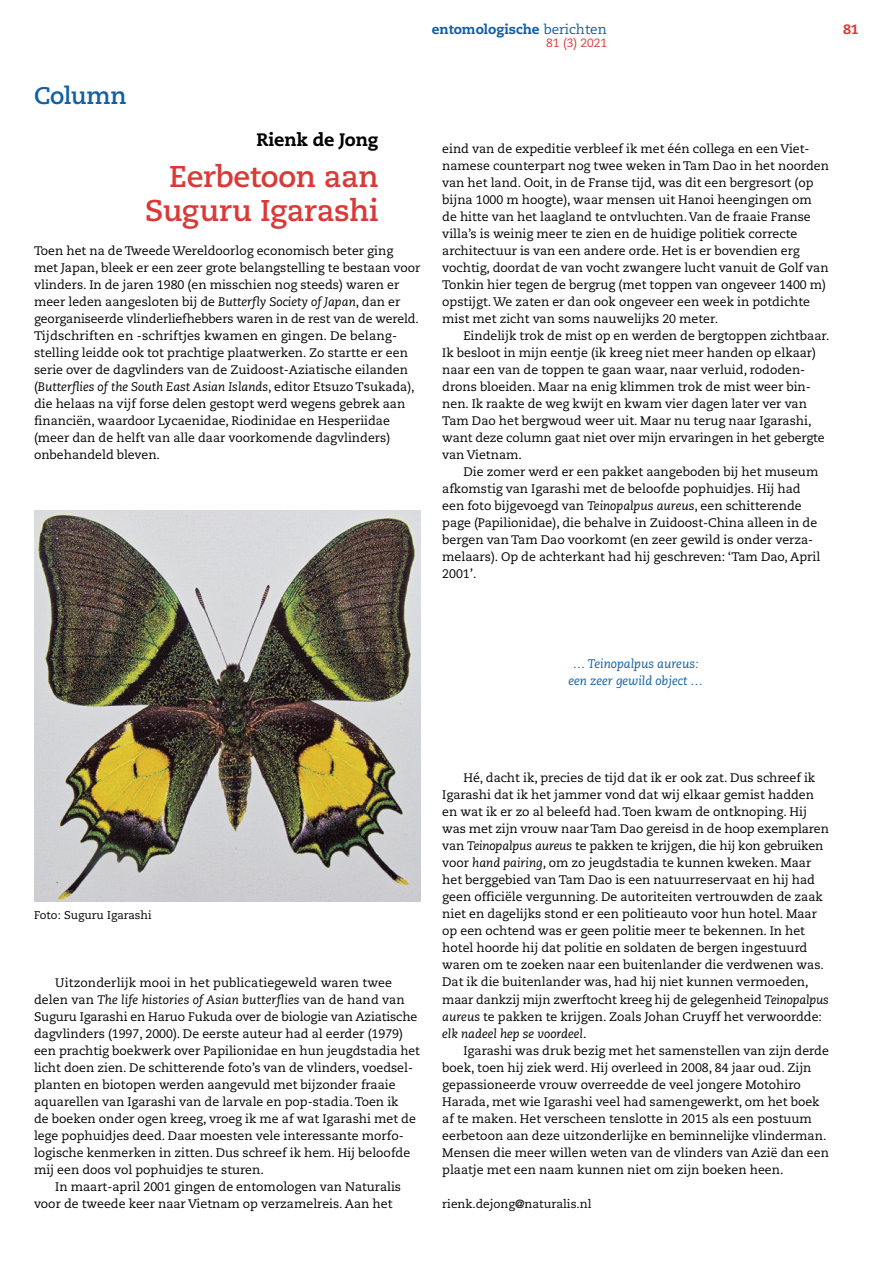
<style>
.page{position:relative;width:893px;height:1263px;background:#fff}
.page>*{position:absolute;margin:0;border:0;box-sizing:border-box;transform-origin:0 0}
.t1{font:700 30px/34px "Caecilia LT Std";letter-spacing:-.015em;color:#d93a37;text-align:right}
.t2{font:700 24px "Caecilia LT Std";letter-spacing:-.01em;color:#115fa4}
.t3{font:800 18px "Caecilia LT Std";letter-spacing:-.015em;color:#000}
.t4{font:800 13.5px "Caecilia LT Std";color:#115fa4}
.t5{font:800 13.5px "Caecilia LT Std";color:#d93a37}
.t6{font:12.3px/17px "Caecilia LT Std";color:#000}
.t7{font:italic 12.3px "Caecilia LT Std";letter-spacing:.01em;color:#000}
.t8{font:italic 12.3px/17px "Caecilia LT Std";color:#115fa4;text-align:center}
.t9{font:12px "Caecilia LT Std";color:#d93a37}
.t10{font:11.85px "Caecilia LT Std";color:#000}
.t11{font:11.25px "Caecilia LT Std";color:#000}
.s1{font-weight:400}
.s2{font-style:italic}
.s3{font-style:normal}
</style>
<div class="page">
<img style="left:34px;top:510px;width:387px;height:391px">
<p class="t4" style="left:432px;top:21px;width:177px">entomologische <span class="s1">berichten</span></p>
<p class="t5" style="left:843px;top:21px;width:17px">81</p>
<p class="t9" style="left:546px;top:36px;width:62px">81 (3) 2021</p>
<h2 class="t2" style="left:34px;top:81px;width:94px">Column</h2>
<h3 class="t3" style="left:257px;top:128px;width:123px">Rienk de Jong</h3>
<h1 class="t1" style="left:145px;top:160px;width:235px">Eerbetoon aan<br>Suguru Igarashi</h1>
<p class="t6" style="left:34px;top:243px;width:388px">Toen het na de Tweede Wereldoorlog economisch beter ging met Japan, bleek er een zeer grote belangstelling te bestaan voor vlinders. In de jaren 1980 (en misschien nog steeds) waren er meer leden aangesloten bij de <span class="s2">Butterfly Society of Japan</span>, dan er georganiseerde vlinderliefhebbers waren in de rest van de wereld.<br>Tijdschriften en -schriftjes kwamen en gingen. De belang&shy;stelling leidde ook tot prachtige plaatwerken. Zo startte er een serie over de dagvlinders van de Zuidoost-Aziatische eilanden (<span class="s2">Butterflies of the South East Asian Islands</span>, editor Etsuzo Tsukada), die helaas na vijf forse delen gestopt werd wegens gebrek aan financiën, waardoor Lycaenidae, Riodinidae en Hesperiidae (meer dan de helft van alle daar voorkomende dagvlinders) onbehandeld bleven.</p>
<p class="t6" style="left:442px;top:141px;width:388px">eind van de expeditie verbleef ik met één collega en een Viet&shy;namese counterpart nog twee weken in Tam Dao in het noorden van het land. Ooit, in de Franse tijd, was dit een bergresort (op bijna 1000 m hoogte), waar mensen uit Hanoi heengingen om de hitte van het laagland te ontvluchten. Van de fraaie Franse villa’s is weinig meer te zien en de huidige politiek correcte architectuur is van een andere orde. Het is er bovendien erg vochtig, doordat de van vocht zwangere lucht vanuit de Golf van Tonkin hier tegen de bergrug (met toppen van ongeveer 1400 m) opstijgt. We zaten er dan ook ongeveer een week in potdichte mist met zicht van soms nauwelijks 20 meter.</p>
<p class="t6" style="left:442px;top:328px;width:389px;text-indent:21px">Eindelijk trok de mist op en werden de bergtoppen zichtbaar.<br>Ik besloot in mijn eentje (ik kreeg niet meer handen op elkaar) naar een van de toppen te gaan waar, naar verluid, rododen&shy;drons bloeiden. Maar na enig klimmen trok de mist weer bin&shy;nen. Ik raakte de weg kwijt en kwam vier dagen later ver van Tam Dao het bergwoud weer uit. Maar nu terug naar Igarashi, want deze column gaat niet over mijn ervaringen in het gebergte van Vietnam.</p>
<p class="t6" style="left:442px;top:464px;width:380px;text-indent:21px">Die zomer werd er een pakket aangeboden bij het museum afkomstig van Igarashi met de beloofde pophuidjes. Hij had een foto bijgevoegd van <span class="s2">Teinopalpus aureus</span>, een schitterende page (Papilionidae), die behalve in Zuidoost-China alleen in de bergen van Tam Dao voorkomt (en zeer gewild is onder verza&shy;melaars). Op de achterkant had hij geschreven: ‘Tam Dao, April 2001’.</p>
<p class="t8" style="left:568px;top:656px;width:136px">… Teinopalpus aureus: een zeer gewild object …</p>
<p class="t11" style="left:34px;top:908px;width:119px">Foto: Suguru Igarashi</p>
<p class="t6" style="left:55px;top:974px;width:338px">Uitzonderlijk mooi in het publicatiegeweld waren twee</p>
<p class="t7" style="left:34px;top:992px;width:372px"><span class="s3">delen van</span> The life histories of Asian butterflies <span class="s3">van de hand van</span></p>
<p class="t6" style="left:34px;top:1008px;width:385px">Suguru Igarashi en Haruo Fukuda over de biologie van Aziatische</p>
<p class="t6" style="left:34px;top:1025px;width:370px">dagvlinders (1997, 2000). De eerste auteur had al eerder (1979)</p>
<p class="t6" style="left:34px;top:1042px;width:387px">een prachtig boekwerk over Papilionidae en hun jeugdstadia het</p>
<p class="t6" style="left:34px;top:1059px;width:381px">licht doen zien. De schitterende foto’s van de vlinders, voedsel-</p>
<p class="t6" style="left:34px;top:1076px;width:363px">planten en biotopen werden aangevuld met bijzonder fraaie</p>
<p class="t6" style="left:34px;top:1093px;width:366px">aquarellen van Igarashi van de larvale en pop-stadia. Toen ik</p>
<p class="t6" style="left:34px;top:1110px;width:383px">de boeken onder ogen kreeg, vroeg ik me af wat Igarashi met de</p>
<p class="t6" style="left:34px;top:1127px;width:371px">lege pophuidjes deed. Daar moesten vele interessante morfo-</p>
<p class="t6" style="left:34px;top:1144px;width:378px">logische kenmerken in zitten. Dus schreef ik hem. Hij beloofde</p>
<p class="t6" style="left:34px;top:1161px;width:231px">mij een doos vol pophuidjes te sturen.</p>
<p class="t6" style="left:55px;top:1178px;width:347px">In maart-april 2001 gingen de entomologen van Naturalis</p>
<p class="t6" style="left:34px;top:1195px;width:360px">voor de tweede keer naar Vietnam op verzamelreis. Aan het</p>
<p class="t6" style="left:442px;top:770px;width:388px;text-indent:21px">Hé, dacht ik, precies de tijd dat ik er ook zat. Dus schreef ik Igarashi dat ik het jammer vond dat wij elkaar gemist hadden en wat ik er zo al beleefd had. Toen kwam de ontknoping. Hij was met zijn vrouw naar Tam Dao gereisd in de hoop exemplaren van <span class="s2">Teinopalpus aureus</span> te pakken te krijgen, die hij kon gebruiken voor <span class="s2">hand pairing</span>, om zo jeugdstadia te kunnen kweken. Maar het berggebied van Tam Dao is een natuurreservaat en hij had geen officiële vergunning. De autoriteiten vertrouwden de zaak niet en dagelijks stond er een politieauto voor hun hotel. Maar op een ochtend was er geen politie meer te bekennen. In het hotel hoorde hij dat politie en soldaten de bergen ingestuurd waren om te zoeken naar een buitenlander die verdwenen was.<br>Dat ik die buitenlander was, had hij niet kunnen vermoeden, maar dankzij mijn zwerftocht kreeg hij de gelegenheid <span class="s2">Teinopalpus aureus</span> te pakken te krijgen. Zoals Johan Cruyff het verwoordde: <span class="s2">elk nadeel hep se voordeel</span>.</p>
<p class="t6" style="left:442px;top:1042px;width:388px;text-indent:21px">Igarashi was druk bezig met het samenstellen van zijn derde boek, toen hij ziek werd. Hij overleed in 2008, 84 jaar oud. Zijn gepassioneerde vrouw overreedde de veel jongere Motohiro Harada, met wie Igarashi veel had samengewerkt, om het boek af te maken. Het verscheen tenslotte in 2015 als een postuum eerbetoon aan deze uitzonderlijke en beminnelijke vlinderman.<br>Mensen die meer willen weten van de vlinders van Azië dan een plaatje met een naam kunnen niet om zijn boeken heen.</p>
<p class="t10" style="left:442px;top:1197px;width:151px">rienk.dejong@naturalis.nl</p>
</div>
